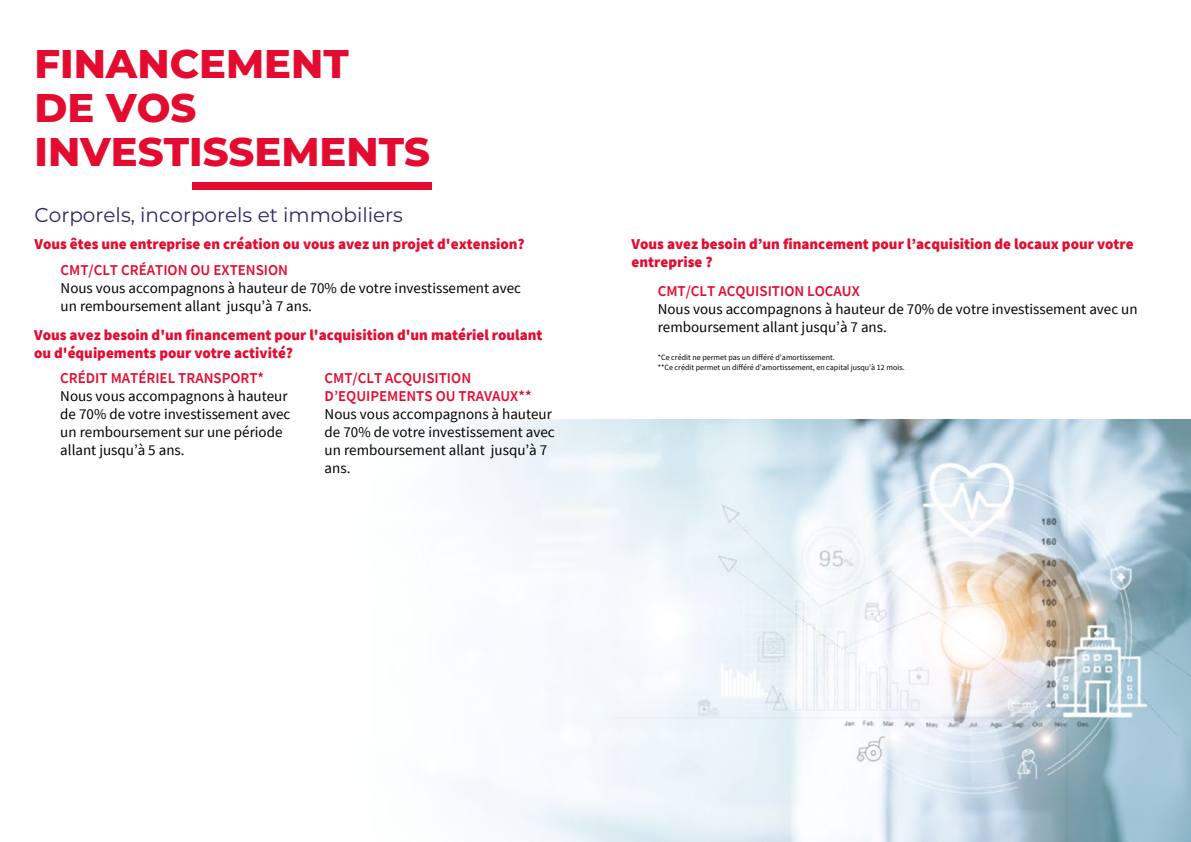
<style>
.page{position:relative;width:1191px;height:842px;background:#fff}
.page>*{position:absolute;margin:0;border:0;box-sizing:border-box;transform-origin:0 0}
.t1{font:800 40px/44px "Montserrat";color:#e40b30}
.t2{font:20px "Montserrat";color:#322668}
.t3{font:15px/18px "Source Sans Pro";color:#010202}
.t4{font:900 15px/18px "Source Sans Pro";color:#e40b30}
.t5{font:600 15px/18px "Source Sans Pro";color:#e40b30}
.t6{font:8px/9.6px "Source Sans Pro";color:#010202}
</style>
<div class="page">
<img style="left:458px;top:419px;width:733px;height:423px">
<div style="left:192px;top:182px;width:239px;height:8px;background:#e40b30"></div>
<h1 class="t1" style="left:34px;top:40px;width:397px">FINANCEMENT<br>DE VOS<br>INVESTISSEMENTS</h1>
<h2 class="t2" style="left:34px;top:201px;width:370px">Corporels, incorporels et immobiliers</h2>
<p class="t4" style="left:34px;top:235px;width:492px">Vous êtes une entreprise en création ou vous avez un projet d'extension?</p>
<p class="t5" style="left:61px;top:260px;width:229px">CMT/CLT CRÉATION OU EXTENSION</p>
<p class="t3" style="left:61px;top:278px;width:462px">Nous vous accompagnons à hauteur de 70% de votre investissement avec un remboursement allant jusqu’à 7 ans.</p>
<p class="t4" style="left:34px;top:326px;width:510px">Vous avez besoin d'un financement pour l'acquisition d'un matériel roulant ou d'équipements pour votre activité?</p>
<p class="t5" style="left:60px;top:369px;width:205px">CRÉDIT MATÉRIEL TRANSPORT*</p>
<p class="t3" style="left:60px;top:387px;width:232px">Nous vous accompagnons à hauteur de 70% de votre investissement avec un remboursement sur une période allant jusqu’à 5 ans.</p>
<p class="t5" style="left:325px;top:369px;width:208px">CMT/CLT ACQUISITION<br>D’EQUIPEMENTS OU TRAVAUX**</p>
<p class="t3" style="left:325px;top:405px;width:232px">Nous vous accompagnons à hauteur de 70% de votre investissement avec un remboursement allant jusqu’à 7 ans.</p>
<p class="t4" style="left:631px;top:235px;width:503px">Vous avez besoin d’un financement pour l’acquisition de locaux pour votre entreprise ?</p>
<p class="t5" style="left:658px;top:282px;width:204px">CMT/CLT ACQUISITION LOCAUX</p>
<p class="t3" style="left:658px;top:300px;width:481px">Nous vous accompagnons à hauteur de 70% de votre investissement avec un remboursement allant jusqu’à 7 ans.</p>
<p class="t6" style="left:658px;top:352px;width:248px">*Ce crédit ne permet pas un différé d’amortissement.<br>**Ce crédit permet un différé d’amortissement, en capital jusqu’à 12 mois.</p>
</div>
